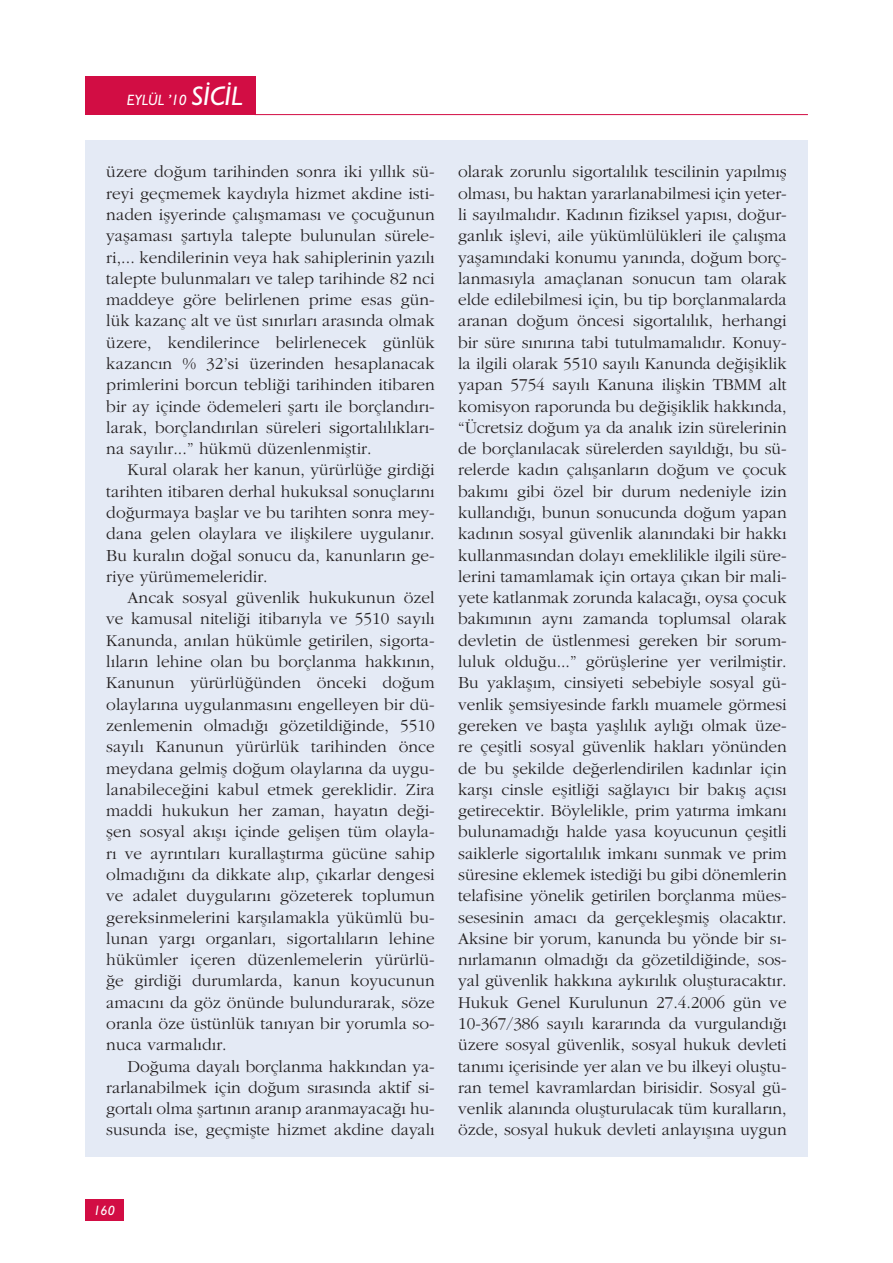
<style>
.page{position:relative;width:893px;height:1263px;background:#fff}
.page>*{position:absolute;margin:0;border:0;box-sizing:border-box;transform-origin:0 0}
.t1{font:17.25px/21.3px "Garamond Turk";letter-spacing:.005em;color:#231f20;text-align:justify}
.t2{font:italic 500 15px "Gill Sans";color:#fff}
.t3{font:italic 500 13.5px "Gill Sans";color:#fff}
.s1{font-size:27px}
</style>
<div class="page">
<div style="left:85px;top:77px;width:170px;height:38px;background:#d20d44"></div>
<hr style="left:255px;top:114px;width:553px;height:1px;background:#d20d44">
<div style="left:85px;top:1199px;width:38px;height:21px;background:#d20d44"></div>
<div style="left:85px;top:140px;width:723px;height:1017px;background:#e4eaf5"></div>
<p class="t2" style="left:127px;top:91px;width:117px">EYLÜL ’10 <span class="s1">SİCİL</span></p>
<p class="t1" style="left:106px;top:161px;width:330px">üzere doğum tarihinden sonra iki yıllık sü&shy;reyi geçmemek kaydıyla hizmet akdine isti&shy;naden işyerinde çalışmaması ve çocuğunun yaşaması şartıyla talepte bulunulan sürele&shy;ri,... kendilerinin veya hak sahiplerinin yazılı talepte bulunmaları ve talep tarihinde 82 nci maddeye göre belirlenen prime esas gün&shy;lük kazanç alt ve üst sınırları arasında olmak üzere, kendilerince belirlenecek günlük kazancın % 32’si üzerinden hesaplanacak primlerini borcun tebliği tarihinden itibaren bir ay içinde ödemeleri şartı ile borçlandırı&shy;larak, borçlandırılan süreleri sigortalılıkları&shy;na sayılır...” hükmü düzenlenmiştir.</p>
<p class="t1" style="left:106px;top:459px;width:330px;text-indent:21px">Kural olarak her kanun, yürürlüğe girdiği tarihten itibaren derhal hukuksal sonuçlarını doğurmaya başlar ve bu tarihten sonra mey&shy;dana gelen olaylara ve ilişkilere uygulanır.<br>Bu kuralın doğal sonucu da, kanunların ge&shy;riye yürümemeleridir.</p>
<p class="t1" style="left:106px;top:587px;width:330px;text-indent:21px">Ancak sosyal güvenlik hukukunun özel ve kamusal niteliği itibarıyla ve 5510 sayılı Kanunda, anılan hükümle getirilen, sigorta&shy;lıların lehine olan bu borçlanma hakkının, Kanunun yürürlüğünden önceki doğum olaylarına uygulanmasını engelleyen bir dü&shy;zenlemenin olmadığı gözetildiğinde, 5510 sayılı Kanunun yürürlük tarihinden önce meydana gelmiş doğum olaylarına da uygu&shy;lanabileceğini kabul etmek gereklidir. Zira maddi hukukun her zaman, hayatın deği&shy;şen sosyal akışı içinde gelişen tüm olayla&shy;rı ve ayrıntıları kurallaştırma gücüne sahip olmadığını da dikkate alıp, çıkarlar dengesi ve adalet duygularını gözeterek toplumun gereksinmelerini karşılamakla yükümlü bu&shy;lunan yargı organları, sigortalıların lehine hükümler içeren düzenlemelerin yürürlü&shy;ğe girdiği durumlarda, kanun koyucunun amacını da göz önünde bulundurarak, söze oranla öze üstünlük tanıyan bir yorumla so&shy;nuca varmalıdır.</p>
<p class="t1" style="left:106px;top:1055px;width:330px;text-indent:21px">Doğuma dayalı borçlanma hakkından ya&shy;rarlanabilmek için doğum sırasında aktif si&shy;gortalı olma şartının aranıp aranmayacağı hu&shy;susunda ise, geçmişte hizmet akdine dayalı</p>
<p class="t1" style="left:458px;top:161px;width:330px">olarak zorunlu sigortalılık tescilinin yapılmış olması, bu haktan yararlanabilmesi için yeter&shy;li sayılmalıdır. Kadının fiziksel yapısı, doğur&shy;ganlık işlevi, aile yükümlülükleri ile çalışma yaşamındaki konumu yanında, doğum borç&shy;lanmasıyla amaçlanan sonucun tam olarak elde edilebilmesi için, bu tip borçlanmalarda aranan doğum öncesi sigortalılık, herhangi bir süre sınırına tabi tutulmamalıdır. Konuy&shy;la ilgili olarak 5510 sayılı Kanunda değişiklik yapan 5754 sayılı Kanuna ilişkin TBMM alt komisyon raporunda bu değişiklik hakkında, “Ücretsiz doğum ya da analık izin sürelerinin de borçlanılacak sürelerden sayıldığı, bu sü&shy;relerde kadın çalışanların doğum ve çocuk bakımı gibi özel bir durum nedeniyle izin kullandığı, bunun sonucunda doğum yapan kadının sosyal güvenlik alanındaki bir hakkı kullanmasından dolayı emeklilikle ilgili süre&shy;lerini tamamlamak için ortaya çıkan bir mali&shy;yete katlanmak zorunda kalacağı, oysa çocuk bakımının aynı zamanda toplumsal olarak devletin de üstlenmesi gereken bir sorum&shy;luluk olduğu...” görüşlerine yer verilmiştir.<br>Bu yaklaşım, cinsiyeti sebebiyle sosyal gü&shy;venlik şemsiyesinde farklı muamele görmesi gereken ve başta yaşlılık aylığı olmak üze&shy;re çeşitli sosyal güvenlik hakları yönünden de bu şekilde değerlendirilen kadınlar için karşı cinsle eşitliği sağlayıcı bir bakış açısı getirecektir. Böylelikle, prim yatırma imkanı bulunamadığı halde yasa koyucunun çeşitli saiklerle sigortalılık imkanı sunmak ve prim süresine eklemek istediği bu gibi dönemlerin telafisine yönelik getirilen borçlanma mües&shy;sesesinin amacı da gerçekleşmiş olacaktır.<br>Aksine bir yorum, kanunda bu yönde bir sı&shy;nırlamanın olmadığı da gözetildiğinde, sos&shy;yal güvenlik hakkına aykırılık oluşturacaktır.<br>Hukuk Genel Kurulunun 27.4.2006 gün ve 10-367/386 sayılı kararında da vurgulandığı üzere sosyal güvenlik, sosyal hukuk devleti tanımı içerisinde yer alan ve bu ilkeyi oluştu&shy;ran temel kavramlardan birisidir. Sosyal gü&shy;venlik alanında oluşturulacak tüm kuralların, özde, sosyal hukuk devleti anlayışına uygun</p>
<p class="t3" style="left:94px;top:1202px;width:23px">160</p>
</div>
